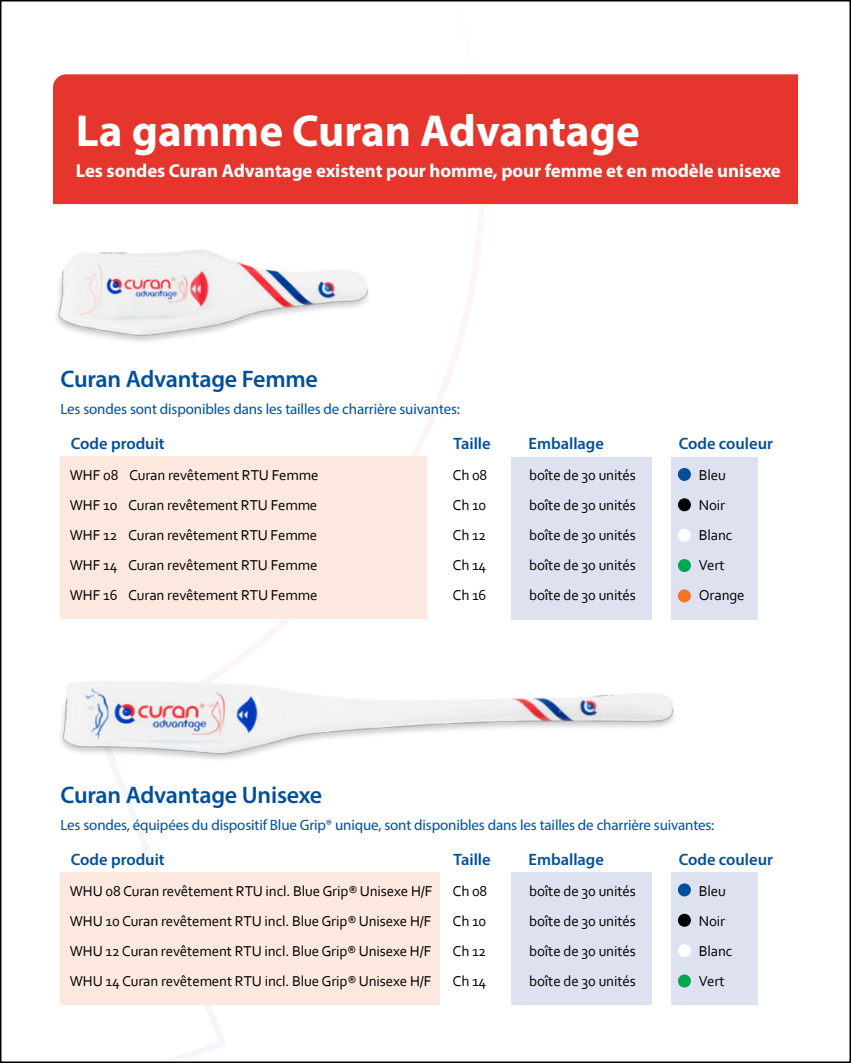
<style>
.page{position:relative;width:851px;height:1063px;background:#fff}
.page>*{position:absolute;margin:0;border:0;box-sizing:border-box;transform-origin:0 0}
.t1{font:700 45px "Myriad Pro";color:#fff}
.t2{font:600 24px "Myriad Pro";letter-spacing:-.01em;color:#004f9d}
.t3{font:700 18.75px "Myriad Pro";letter-spacing:-.005em;color:#fff}
.t4{font:600 16.5px "Myriad Pro";color:#004f9d}
.t5{font:15px "Corbel";letter-spacing:-.01em;color:#000}
.t6{font:15px "Myriad Pro";letter-spacing:-.01em;color:#004f9d}
</style>
<div class="page">
<svg style="left:113px;top:770px;width:113px;height:290px"></svg>
<div style="left:60px;top:456px;width:367px;height:163px;background:#fce8de"></div>
<div style="left:671px;top:457px;width:86px;height:162px;background:#dee1f0"></div>
<div style="left:510px;top:457px;width:141px;height:162px;background:#dee1f0"></div>
<div style="left:677px;top:468px;width:13px;height:13px;background:#004f9d;border-radius:50%"></div>
<div style="left:677px;top:589px;width:13px;height:13px;background:#f47421;border-radius:50%"></div>
<div style="left:677px;top:559px;width:13px;height:13px;background:#00a651;border-radius:50%"></div>
<div style="left:677px;top:529px;width:13px;height:13px;background:#fff;border-radius:50%"></div>
<div style="left:677px;top:498px;width:13px;height:13px;background:#000;border-radius:50%"></div>
<div style="left:53px;top:74px;width:744px;height:130px;background:#e6352d"></div>
<img style="left:56px;top:249px;width:313px;height:93px">
<img style="left:60px;top:681px;width:614px;height:89px">
<div style="left:60px;top:872px;width:379px;height:133px;background:#fce8de"></div>
<div style="left:671px;top:872px;width:86px;height:133px;background:#dee1f0"></div>
<div style="left:510px;top:872px;width:141px;height:133px;background:#dee1f0"></div>
<div style="left:677px;top:883px;width:13px;height:13px;background:#004f9d;border-radius:50%"></div>
<div style="left:677px;top:975px;width:13px;height:13px;background:#00a651;border-radius:50%"></div>
<div style="left:677px;top:944px;width:13px;height:13px;background:#fff;border-radius:50%"></div>
<div style="left:677px;top:914px;width:13px;height:13px;background:#000;border-radius:50%"></div>
<h1 class="t1" style="left:76px;top:106px;width:565px">La gamme Curan Advantage</h1>
<p class="t3" style="left:76px;top:160px;width:706px">Les sondes Curan Advantage existent pour homme, pour femme et en modèle unisexe</p>
<h2 class="t2" style="left:60px;top:364px;width:259px">Curan Advantage Femme</h2>
<p class="t6" style="left:60px;top:400px;width:401px">Les sondes sont disponibles dans les tailles de charrière suivantes:</p>
<p class="t4" style="left:71px;top:433px;width:95px">Code produit</p>
<p class="t4" style="left:453px;top:433px;width:39px">Taille</p>
<p class="t4" style="left:528px;top:433px;width:77px">Emballage</p>
<p class="t4" style="left:678px;top:433px;width:96px">Code couleur</p>
<p class="t5" style="left:70px;top:466px;width:250px">WHF 08 Curan revêtement RTU Femme</p>
<p class="t5" style="left:452px;top:466px;width:36px">Ch 08</p>
<p class="t5" style="left:529px;top:466px;width:108px">boîte de 30 unités</p>
<p class="t5" style="left:698px;top:466px;width:29px">Bleu</p>
<p class="t5" style="left:70px;top:496px;width:249px">WHF 10 Curan revêtement RTU Femme</p>
<p class="t5" style="left:452px;top:496px;width:35px">Ch 10</p>
<p class="t5" style="left:529px;top:496px;width:108px">boîte de 30 unités</p>
<p class="t5" style="left:698px;top:496px;width:28px">Noir</p>
<p class="t5" style="left:70px;top:526px;width:249px">WHF 12 Curan revêtement RTU Femme</p>
<p class="t5" style="left:452px;top:526px;width:35px">Ch 12</p>
<p class="t5" style="left:529px;top:526px;width:108px">boîte de 30 unités</p>
<p class="t5" style="left:698px;top:526px;width:35px">Blanc</p>
<p class="t5" style="left:70px;top:556px;width:249px">WHF 14 Curan revêtement RTU Femme</p>
<p class="t5" style="left:452px;top:556px;width:35px">Ch 14</p>
<p class="t5" style="left:529px;top:556px;width:108px">boîte de 30 unités</p>
<p class="t5" style="left:698px;top:556px;width:27px">Vert</p>
<p class="t5" style="left:70px;top:586px;width:249px">WHF 16 Curan revêtement RTU Femme</p>
<p class="t5" style="left:452px;top:586px;width:35px">Ch 16</p>
<p class="t5" style="left:529px;top:586px;width:108px">boîte de 30 unités</p>
<p class="t5" style="left:698px;top:586px;width:47px">Orange</p>
<h2 class="t2" style="left:60px;top:779px;width:263px">Curan Advantage Unisexe</h2>
<p class="t6" style="left:60px;top:815px;width:655px">Les sondes, équipées du dispositif Blue Grip® unique, sont disponibles dans les tailles de charrière suivantes:</p>
<p class="t4" style="left:71px;top:849px;width:95px">Code produit</p>
<p class="t4" style="left:453px;top:849px;width:39px">Taille</p>
<p class="t4" style="left:528px;top:849px;width:77px">Emballage</p>
<p class="t4" style="left:678px;top:849px;width:96px">Code couleur</p>
<p class="t5" style="left:70px;top:881px;width:364px">WHU 08 Curan revêtement RTU incl. Blue Grip® Unisexe H/F</p>
<p class="t5" style="left:452px;top:881px;width:36px">Ch 08</p>
<p class="t5" style="left:529px;top:881px;width:108px">boîte de 30 unités</p>
<p class="t5" style="left:698px;top:881px;width:29px">Bleu</p>
<p class="t5" style="left:70px;top:911px;width:363px">WHU 10 Curan revêtement RTU incl. Blue Grip® Unisexe H/F</p>
<p class="t5" style="left:452px;top:911px;width:35px">Ch 10</p>
<p class="t5" style="left:529px;top:911px;width:108px">boîte de 30 unités</p>
<p class="t5" style="left:698px;top:911px;width:28px">Noir</p>
<p class="t5" style="left:70px;top:941px;width:363px">WHU 12 Curan revêtement RTU incl. Blue Grip® Unisexe H/F</p>
<p class="t5" style="left:452px;top:941px;width:35px">Ch 12</p>
<p class="t5" style="left:529px;top:941px;width:108px">boîte de 30 unités</p>
<p class="t5" style="left:698px;top:941px;width:35px">Blanc</p>
<p class="t5" style="left:70px;top:971px;width:363px">WHU 14 Curan revêtement RTU incl. Blue Grip® Unisexe H/F</p>
<p class="t5" style="left:452px;top:971px;width:35px">Ch 14</p>
<p class="t5" style="left:529px;top:971px;width:108px">boîte de 30 unités</p>
<p class="t5" style="left:698px;top:971px;width:27px">Vert</p>
</div>
